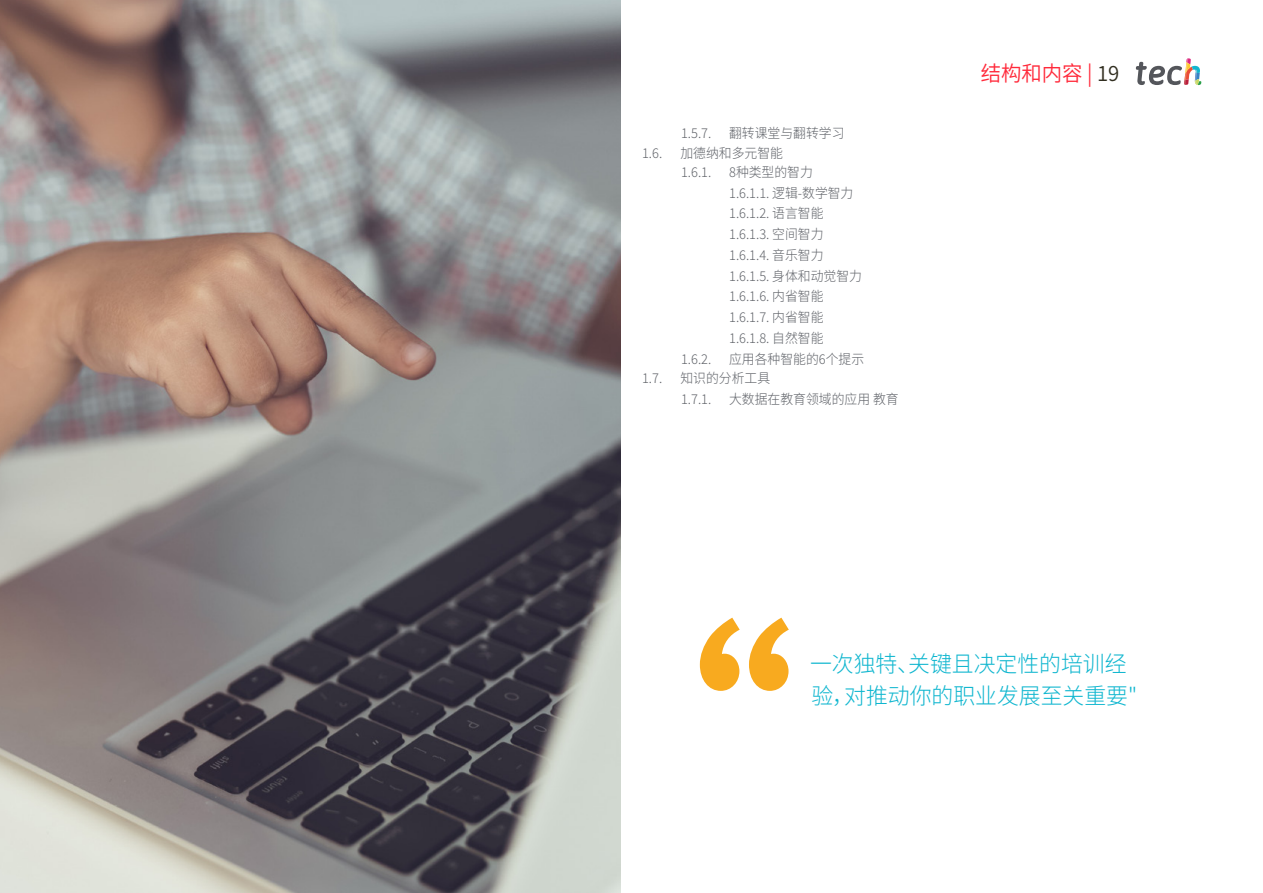
<style>
.page{position:relative;width:1263px;height:893px;background:#fff}
.page>*{position:absolute;margin:0;border:0;box-sizing:border-box;transform-origin:0 0}
.t1{font:300 22.5px/31.5px "Source Han Sans CN";color:#0fb6cf}
.t2{font:21px "Source Han Sans CN";color:#ff293a}
.t3{font:300 13.5px/20.7px "Source Han Sans CN";color:#61646a;scale:.95 1}
.s1{color:#312e20}
</style>
<div class="page">
<img style="left:0;top:0;width:621px;height:893px">
<svg style="left:700px;top:618px;width:89px;height:73px"></svg>
<svg style="left:1136px;top:58px;width:65px;height:28px"></svg>
<p class="t3" style="left:681px;top:123px;width:33px">1.5.7.</p>
<p class="t3" style="left:729px;top:123px;width:123px">翻转课堂与翻转学习</p>
<p class="t3" style="left:642px;top:143px;width:23px">1.6.</p>
<p class="t3" style="left:680px;top:143px;width:109px;line-height:19.2px">加德纳和多元智能<br>1.6.1.</p>
<p class="t3" style="left:729px;top:162px;width:141px">8种类型的智力<br>1.6.1.1. 逻辑-数学智力<br>1.6.1.2. 语言智能<br>1.6.1.3. 空间智力<br>1.6.1.4. 音乐智力<br>1.6.1.5. 身体和动觉智力<br>1.6.1.6. 内省智能<br>1.6.1.7. 内省智能<br>1.6.1.8. 自然智能</p>
<p class="t3" style="left:681px;top:349px;width:33px">1.6.2.</p>
<p class="t3" style="left:729px;top:349px;width:144px">应用各种智能的6个提示</p>
<p class="t3" style="left:642px;top:368px;width:23px">1.7.</p>
<p class="t3" style="left:680px;top:368px;width:96px">知识的分析工具<br>1.7.1.</p>
<p class="t3" style="left:729px;top:389px;width:180px">大数据在教育领域的应用 教育</p>
<h2 class="t2" style="left:981px;top:61px;width:140px">结构和内容 | <span class="s1">19</span></h2>
<h1 class="t1" style="left:810px;top:649px;width:329px">一次独特、关键且决定性的培训经验，对推动你的职业发展至关重要"</h1>
</div>
